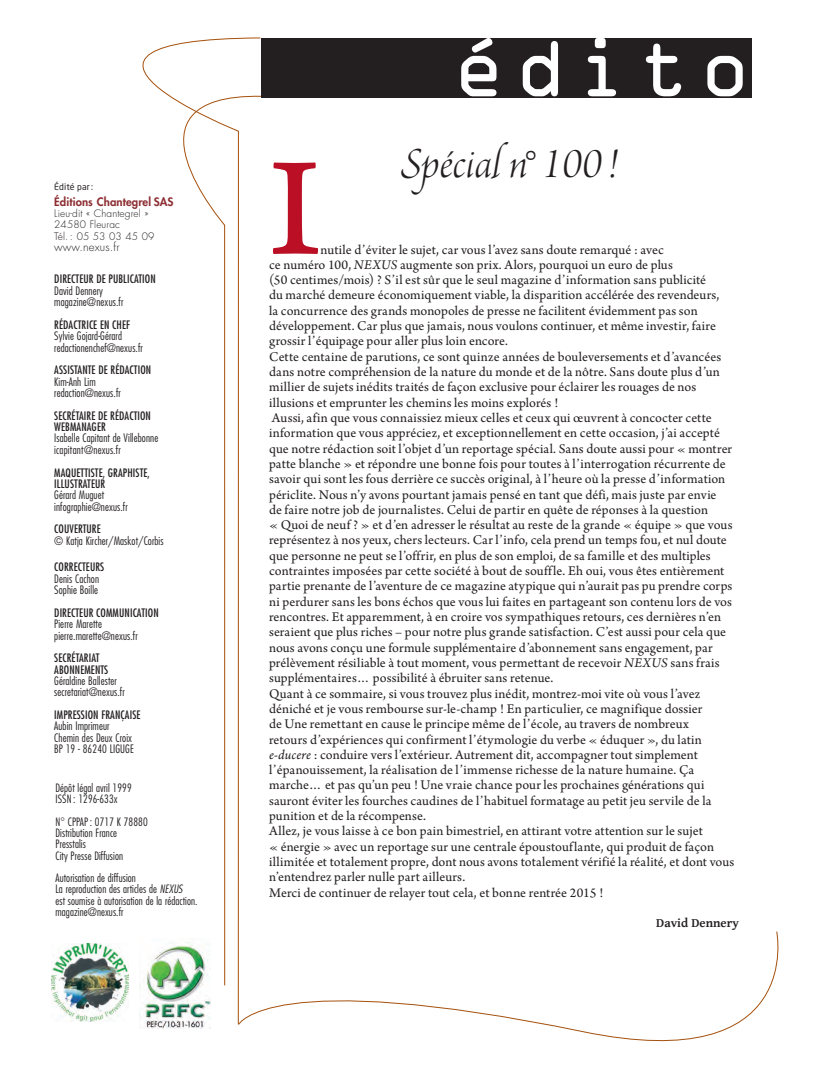
<style>
.page{position:relative;width:815px;height:1070px;background:#fff}
.page>*{position:absolute;margin:0;border:0;box-sizing:border-box;transform-origin:0 0}
.t1{font:146.25px "Arno Pro Caption";color:#ba0f25}
.t2{font:75px "OCRA Std";letter-spacing:.1em;color:#fff}
.t3{font:45px "Arno Pro Light Italic Display";color:#231f20}
.t4{font:14px/15.2px "Arno Pro";letter-spacing:.005em;color:#231f20}
.t5{font:700 12.75px "Gentium Basic";color:#231f20}
.t6{font:300 condensed 11.38px/11.4px "Futura Std";letter-spacing:.01em;color:#231f20}
.t7{font:condensed 11.38px/11.4px "Futura Std";letter-spacing:.01em;color:#231f20}
.t8{font:condensed 11.38px "Futura Std";letter-spacing:.01em;color:#231f20}
.t9{font:800 11.38px "Futura Std";letter-spacing:.01em;color:#8d2f34}
.t10{font:300 11.38px "Futura Std";letter-spacing:.01em;color:#231f20}
.t11{font:300 condensed 11.25px/11.2px "Futura Std";letter-spacing:.01em;color:#231f20}
.t12{font:300 10.12px/11.4px "Futura Std";letter-spacing:.01em;color:#231f20}
.t13{font:8.88px "Neo Sans Std";letter-spacing:.01em;color:#231f20}
.s1{font-style:italic}
</style>
<div class="page">
<svg style="left:69px;top:38px;width:191px;height:986px"></svg>
<div style="left:261px;top:38px;width:490px;height:59px;background:#231f20"></div>
<svg style="left:238px;top:931px;width:541px;height:111px"></svg>
<img style="left:51px;top:943px;width:77px;height:78px">
<img style="left:139px;top:938px;width:71px;height:90px">
<p class="t13" style="left:54px;top:182px;width:40px">Édité par:</p>
<p class="t9" style="left:54px;top:194px;width:121px">Éditions Chantegrel SAS</p>
<p class="t12" style="left:54px;top:208px;width:102px">Lieu-dit « Chantegrel »<br>24580 Fleurac<br>Tél.: 05 53 03 45 09</p>
<p class="t10" style="left:54px;top:240px;width:67px">www.nexus.fr</p>
<p class="t8" style="left:54px;top:272px;width:103px">DIRECTEUR DE PUBLICATION</p>
<p class="t6" style="left:54px;top:285px;width:71px">David Dennery magazine@nexus.fr</p>
<p class="t7" style="left:54px;top:319px;width:77px">RÉDACTRICE EN CHEF</p>
<p class="t6" style="left:54px;top:330px;width:90px">Sylvie Gojard-Gérard redactionenchef@nexus.fr</p>
<p class="t7" style="left:54px;top:364px;width:26px">ASSISTANTE</p>
<p class="t7" style="left:98px;top:364px;width:18px">DE RÉDACTI</p>
<p class="t7" style="left:140px;top:364px;width:11px">ON</p>
<p class="t6" style="left:54px;top:376px;width:68px">Kim-Anh Lim redaction@nexus.fr</p>
<p class="t7" style="left:54px;top:410px;width:6px">SECRÉTAIRE</p>
<p class="t7" style="left:98px;top:410px;width:18px">DE RÉDACTI</p>
<p class="t7" style="left:140px;top:410px;width:11px">ON</p>
<p class="t7" style="left:54px;top:421px;width:48px">WEBMANAGER</p>
<p class="t6" style="left:54px;top:432px;width:105px">Isabelle Capitant de Villebonne icapitant@nexus.fr</p>
<p class="t7" style="left:54px;top:466px;width:97px">MAQUETTISTE, GRAPHISTE,<br>ILLUSTRATE</p>
<p class="t7" style="left:95px;top:478px;width:11px">UR</p>
<p class="t6" style="left:54px;top:489px;width:75px">Gérard Muguet infographie@nexus.fr</p>
<p class="t7" style="left:54px;top:523px;width:43px">COUVERTURE</p>
<p class="t6" style="left:54px;top:535px;width:111px">© Katja Kircher/Maskot/Corbis</p>
<p class="t7" style="left:54px;top:561px;width:47px">CORRECTEURS</p>
<p class="t6" style="left:54px;top:572px;width:46px">Denis Cachon<br>Sophie Boille</p>
<p class="t7" style="left:54px;top:606px;width:11px">DIRECTE</p>
<p class="t7" style="left:83px;top:606px;width:46px">UR COMMUNICATI</p>
<p class="t7" style="left:148px;top:606px;width:11px">ON</p>
<p class="t6" style="left:54px;top:618px;width:85px">Pierre Marette pierre.marette@nexus.fr</p>
<p class="t7" style="left:54px;top:652px;width:55px">SECRÉTARIAT<br>ABONNEMENTS</p>
<p class="t6" style="left:54px;top:675px;width:72px">Géraldine Ballester secretariat@nexus.fr</p>
<p class="t7" style="left:54px;top:709px;width:53px">IMPRESSION FRAN</p>
<p class="t7" style="left:120px;top:709px;width:20px">ÇAISE</p>
<p class="t6" style="left:54px;top:720px;width:81px">Aubin Imprimeur<br>Chemin des Deux Croix<br>BP 19 - 86240 LIGUGE</p>
<p class="t11" style="left:55px;top:782px;width:78px">Dépôt légal avril 1999<br>ISSN : 1296-633x</p>
<p class="t11" style="left:55px;top:816px;width:94px">N° CPPAP: 0717 K 78880<br>Distribution France<br>Presstalis<br>City Presse Diffusion</p>
<p class="t11" style="left:55px;top:872px;width:143px">Autorisation de diffusion<br>La reproduction des articles de <span class="s1">NEXUS<br></span>est soumise à autorisation de la rédaction. magazine@nexus.fr</p>
<h2 class="t2" style="left:451px;top:35px;width:302px">édito</h2>
<h3 class="t3" style="left:401px;top:139px;width:218px">Spécial n° 100 !</h3>
<h1 class="t1" style="left:269px;top:123px;width:53px">I</h1>
<p class="t4" style="left:269px;top:242px;width:466px;text-indent:51px">nutile d’éviter le sujet, car vous l’avez sans doute remarqué : avec<br>ce numéro 100, <span class="s1">NEXUS</span> augmente son prix. Alors, pourquoi un euro de plus<br>(50 centimes/mois) ? S’il est sûr que le seul magazine d’information sans publicité<br>du marché demeure économiquement viable, la disparition accélérée des revendeurs,<br>la concurrence des grands monopoles de presse ne facilitent évidemment pas son développement. Car plus que jamais, nous voulons continuer, et même investir, faire grossir l’équipage pour aller plus loin encore.<br>Cette centaine de parutions, ce sont quinze années de bouleversements et d’avancées dans notre compréhension de la nature du monde et de la nôtre. Sans doute plus d’un millier de sujets inédits traités de façon exclusive pour éclairer les rouages de nos illusions et emprunter les chemins les moins explorés !<br>Aussi, afin que vous connaissiez mieux celles et ceux qui œuvrent à concocter cette information que vous appréciez, et exceptionnellement en cette occasion, j’ai accepté que notre rédaction soit l’objet d’un reportage spécial. Sans doute aussi pour « montrer patte blanche » et répondre une bonne fois pour toutes à l’interrogation récurrente de savoir qui sont les fous derrière ce succès original, à l’heure où la presse d’information périclite. Nous n’y avons pourtant jamais pensé en tant que défi, mais juste par envie<br>de faire notre job de journalistes. Celui de partir en quête de réponses à la question<br>« Quoi de neuf ? » et d’en adresser le résultat au reste de la grande « équipe » que vous représentez à nos yeux, chers lecteurs. Car l’info, cela prend un temps fou, et nul doute que personne ne peut se l’offrir, en plus de son emploi, de sa famille et des multiples contraintes imposées par cette société à bout de souffle. Eh oui, vous êtes entièrement partie prenante de l’aventure de ce magazine atypique qui n’aurait pas pu prendre corps ni perdurer sans les bons échos que vous lui faites en partageant son contenu lors de vos rencontres. Et apparemment, à en croire vos sympathiques retours, ces dernières n’en seraient que plus riches – pour notre plus grande satisfaction. C’est aussi pour cela que nous avons conçu une formule supplémentaire d’abonnement sans engagement, par prélèvement résiliable à tout moment, vous permettant de recevoir <span class="s1">NEXUS</span> sans frais supplémentaires… possibilité à ébruiter sans retenue.<br>Quant à ce sommaire, si vous trouvez plus inédit, montrez-moi vite où vous l’avez déniché et je vous rembourse sur-le-champ ! En particulier, ce magnifique dossier<br>de Une remettant en cause le principe même de l’école, au travers de nombreux<br>retours d’expériences qui confirment l’étymologie du verbe « éduquer », du latin <span class="s1">e-ducere</span> : conduire vers l’extérieur. Autrement dit, accompagner tout simplement l’épanouissement, la réalisation de l’immense richesse de la nature humaine. Ça marche… et pas qu’un peu ! Une vraie chance pour les prochaines générations qui sauront éviter les fourches caudines de l’habituel formatage au petit jeu servile de la punition et de la récompense.<br>Allez, je vous laisse à ce bon pain bimestriel, en attirant votre attention sur le sujet<br>« énergie » avec un reportage sur une centrale époustouflante, qui produit de façon illimitée et totalement propre, dont nous avons totalement vérifié la réalité, et dont vous n’entendrez parler nulle part ailleurs.<br>Merci de continuer de relayer tout cela, et bonne rentrée 2015 !</p>
<p class="t5" style="left:656px;top:913px;width:84px">David Dennery</p>
</div>
